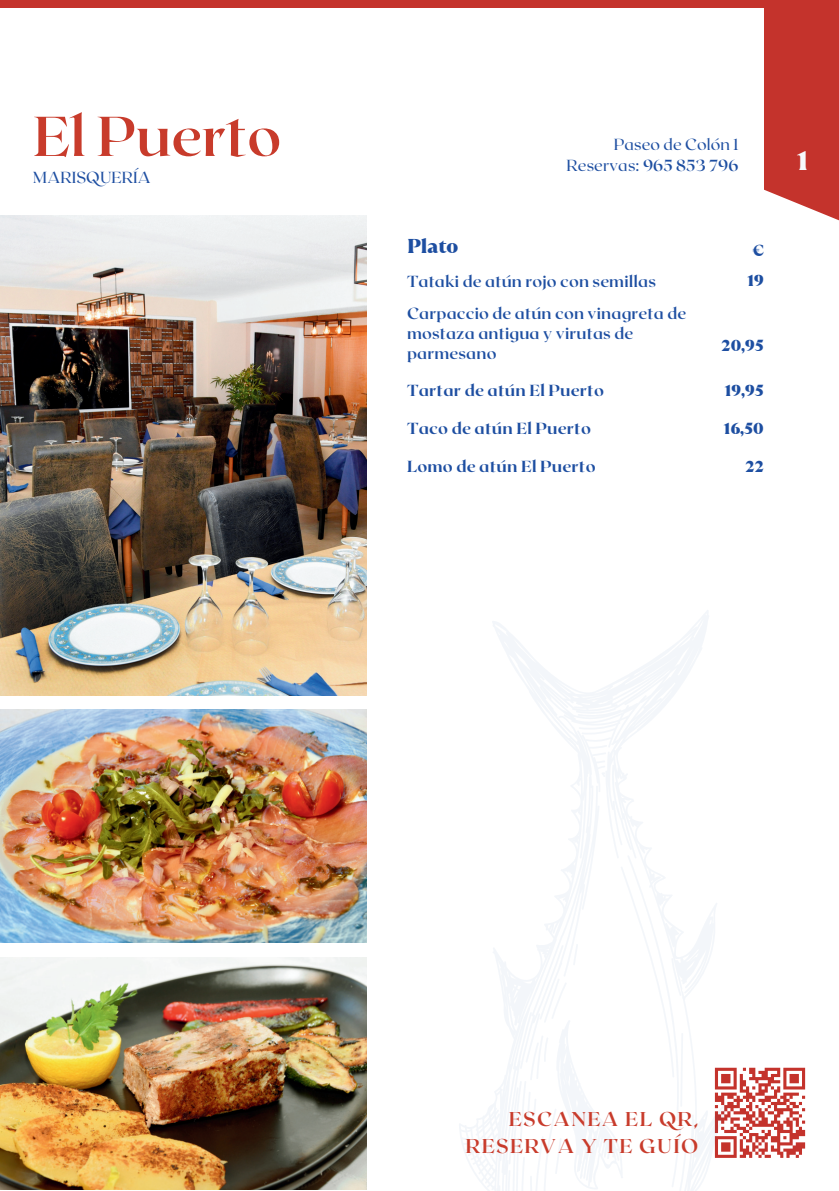
<style>
.page{position:relative;width:839px;height:1191px;background:#fff}
.page>*{position:absolute;margin:0;border:0;box-sizing:border-box;transform-origin:0 0}
.t1{font:700 56px "Roxborough CF";color:#c83b2b}
.t2{font:900 26.8px "TT Ramillas";color:#f7f9fc}
.t3{font:700 20px/27px "Roxborough CF";letter-spacing:.07em;color:#c83b2b;text-align:right}
.t4{font:900 20px "TT Ramillas";color:#1d4ea1}
.t5{font:900 16.2px "TT Ramillas";color:#1d4ea1}
.t6{font:700 16px/32.8px "Roxborough CF";letter-spacing:.01em;color:#1d4ea1}
.t7{font:800 16px "Roxborough CF";letter-spacing:.01em;color:#1d4ea1}
.t8{font:16px/21.4px "Roxborough CF";letter-spacing:.01em;color:#1d4ea1;text-align:right}
.t9{font:900 16px "TT Ramillas";color:#1d4ea1}
.s1{font-weight:700}
</style>
<div class="page">
<div style="left:763px;top:0;width:75px;height:223px;background:#c4332c"></div>
<img style="left:0;top:710px;width:366px;height:232px">
<img style="left:0;top:957px;width:366px;height:233px">
<img style="left:0;top:215px;width:366px;height:480px">
<div style="left:0;top:0;width:838px;height:8px;background:#c4332c"></div>
<svg style="left:726px;top:1067px;width:80px;height:91px"></svg>
<svg style="left:459px;top:610px;width:267px;height:581px"></svg>
<svg style="left:601px;top:772px;width:4px;height:6px"></svg>
<svg style="left:508px;top:855px;width:178px;height:336px"></svg>
<h1 class="t1" style="left:33px;top:100px;width:249px">El Puerto</h1>
<p class="t8" style="left:33px;top:167px;width:119px">MARISQUERÍA</p>
<p class="t4" style="left:407px;top:233px;width:53px">Plato</p>
<p class="t8" style="left:566px;top:134px;width:173px">Paseo de Colón 1<br>Reservas: <span class="s1">965 853 796</span></p>
<p class="t5" style="left:752px;top:239px;width:13px">€</p>
<p class="t6" style="left:407px;top:264px;width:281px">Tataki de atún rojo con semillas<br>Carpaccio de atún con vinagreta de</p>
<p class="t6" style="left:407px;top:323px;width:228px;line-height:20px">mostaza antigua y virutas de parmesano</p>
<p class="t7" style="left:407px;top:380px;width:198px">Tartar de atún El Puerto</p>
<p class="t9" style="left:747px;top:271px;width:18px">19</p>
<p class="t9" style="left:721px;top:336px;width:44px">20,95</p>
<p class="t9" style="left:724px;top:380px;width:40px">19,95</p>
<p class="t7" style="left:407px;top:418px;width:185px">Taco de atún El Puerto</p>
<p class="t9" style="left:724px;top:418px;width:41px">16,50</p>
<p class="t7" style="left:407px;top:456px;width:190px">Lomo de atún El Puerto</p>
<p class="t9" style="left:745px;top:456px;width:20px">22</p>
<h2 class="t2" style="left:797px;top:143px;width:13px">1</h2>
<p class="t3" style="left:465px;top:1105px;width:234px">ESCANEA EL QR,<br>RESERVA Y TE GUÍO</p>
</div>
